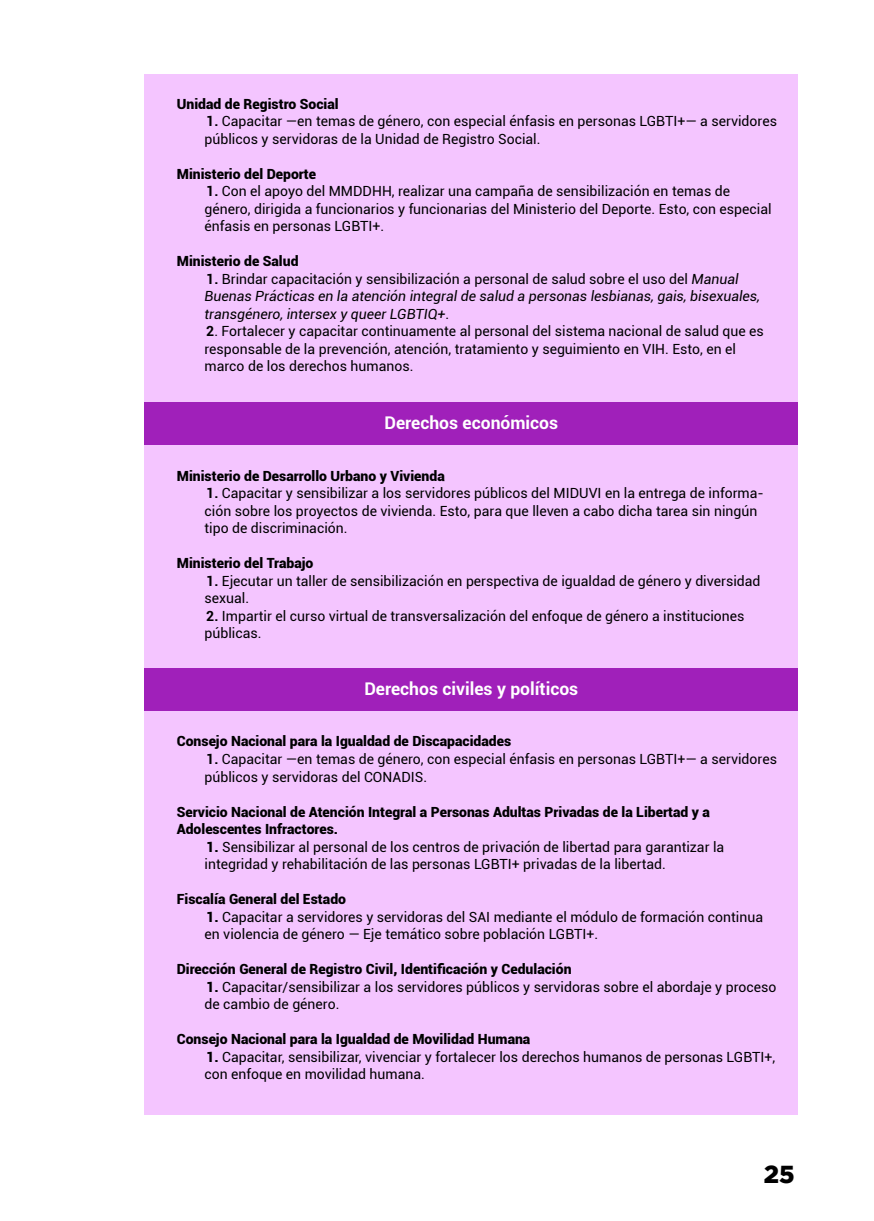
<style>
.page{position:relative;width:874px;height:1221px;background:#fff}
.page>*{position:absolute;margin:0;border:0;box-sizing:border-box;transform-origin:0 0}
.t1{font:900 24.5px "Gotham";color:#000}
.t2{font:700 17.5px "Roboto";color:#fff}
.t3{font:14px/17.5px "Roboto";color:#000}
.t4{font:900 14px/17.5px "Roboto";color:#000}
.t5{font:italic 14px/17.5px "Roboto";color:#000}
.s1{font-weight:700}
.s2{font-weight:700;font-style:normal}
.s3{font-style:normal}
.s4{font-weight:900}
</style>
<div class="page">
<div style="left:144px;top:74px;width:653px;height:1041px;background:#f4c5ff"></div>
<div style="left:144px;top:402px;width:653px;height:43px;background:#a020ba"></div>
<div style="left:144px;top:668px;width:653px;height:42px;background:#a020ba"></div>
<p class="t4" style="left:177px;top:94px;width:163px">Unidad de Registro Social</p>
<p class="t3" style="left:204px;top:112px;width:573px"><span class="s1">1.</span> Capacitar —en temas de género, con especial énfasis en personas LGBTI+— a servidores públicos y servidoras de la Unidad de Registro Social.</p>
<p class="t4" style="left:177px;top:164px;width:141px">Ministerio del Deporte</p>
<p class="t3" style="left:204px;top:182px;width:568px"><span class="s1">1.</span> Con el apoyo del MMDDHH, realizar una campaña de sensibilización en temas de género, dirigida a funcionarios y funcionarias del Ministerio del Deporte. Esto, con especial énfasis en personas LGBTI+.</p>
<p class="t4" style="left:177px;top:252px;width:123px">Ministerio de Salud</p>
<p class="t5" style="left:204px;top:269px;width:556px"><span class="s2">1.</span> <span class="s3">Brindar capacitación y sensibilización a personal de salud sobre el uso del</span> Manual<br>Buenas Prácticas en la atención integral de salud a personas lesbianas, gais, bisexuales, transgénero, intersex y queer LGBTIQ+<span class="s3">.</span></p>
<p class="t3" style="left:204px;top:322px;width:560px"><span class="s1">2</span>. Fortalecer y capacitar continuamente al personal del sistema nacional de salud que es responsable de la prevención, atención, tratamiento y seguimiento en VIH. Esto, en el marco de los derechos humanos.</p>
<p class="t2" style="left:384px;top:411px;width:175px">Derechos económicos</p>
<p class="t4" style="left:177px;top:466px;width:269px">Ministerio de Desarrollo Urbano y Vivienda</p>
<p class="t3" style="left:204px;top:484px;width:560px"><span class="s1">1.</span> Capacitar y sensibilizar a los servidores públicos del MIDUVI en la entrega de informa&shy;ción sobre los proyectos de vivienda. Esto, para que lleven a cabo dicha tarea sin ningún tipo de discriminación.</p>
<p class="t4" style="left:177px;top:554px;width:138px">Ministerio del Trabajo</p>
<p class="t3" style="left:204px;top:571px;width:557px"><span class="s1">1.</span> Ejecutar un taller de sensibilización en perspectiva de igualdad de género y diversidad sexual.</p>
<p class="t3" style="left:204px;top:606px;width:541px"><span class="s1">2.</span> Impartir el curso virtual de transversalización del enfoque de género a instituciones públicas.</p>
<p class="t2" style="left:364px;top:676px;width:215px">Derechos civiles y políticos</p>
<p class="t4" style="left:177px;top:732px;width:336px">Consejo Nacional para la Igualdad de Discapacidades</p>
<p class="t3" style="left:204px;top:749px;width:573px"><span class="s1">1.</span> Capacitar —en temas de género, con especial énfasis en personas LGBTI+— a servidores públicos y servidoras del CONADIS.</p>
<p class="t4" style="left:177px;top:802px;width:534px">Servicio Nacional de Atención Integral a Personas Adultas Privadas de la Libertad y a<br>Adolescentes Infractores.</p>
<p class="t3" style="left:204px;top:837px;width:521px"><span class="s4">1.</span> Sensibilizar al personal de los centros de privación de libertad para garantizar la integridad y rehabilitación de las personas LGBTI+ privadas de la libertad.</p>
<p class="t4" style="left:177px;top:889px;width:171px">Fiscalía General del Estado</p>
<p class="t3" style="left:204px;top:907px;width:559px"><span class="s4">1.</span> Capacitar a servidores y servidoras del SAI mediante el módulo de formación continua en violencia de género — Eje temático sobre población LGBTI+.</p>
<p class="t4" style="left:177px;top:959px;width:396px">Dirección General de Registro Civil, Identificación y Cedulación</p>
<p class="t3" style="left:204px;top:977px;width:573px"><span class="s4">1.</span> Capacitar/sensibilizar a los servidores públicos y servidoras sobre el abordaje y proceso de cambio de género.</p>
<p class="t4" style="left:177px;top:1029px;width:355px">Consejo Nacional para la Igualdad de Movilidad Humana</p>
<p class="t3" style="left:204px;top:1047px;width:572px"><span class="s4">1.</span> Capacitar, sensibilizar, vivenciar y fortalecer los derechos humanos de personas LGBTI+, con enfoque en movilidad humana.</p>
<h1 class="t1" style="left:763px;top:1159px;width:32px">25</h1>
</div>
